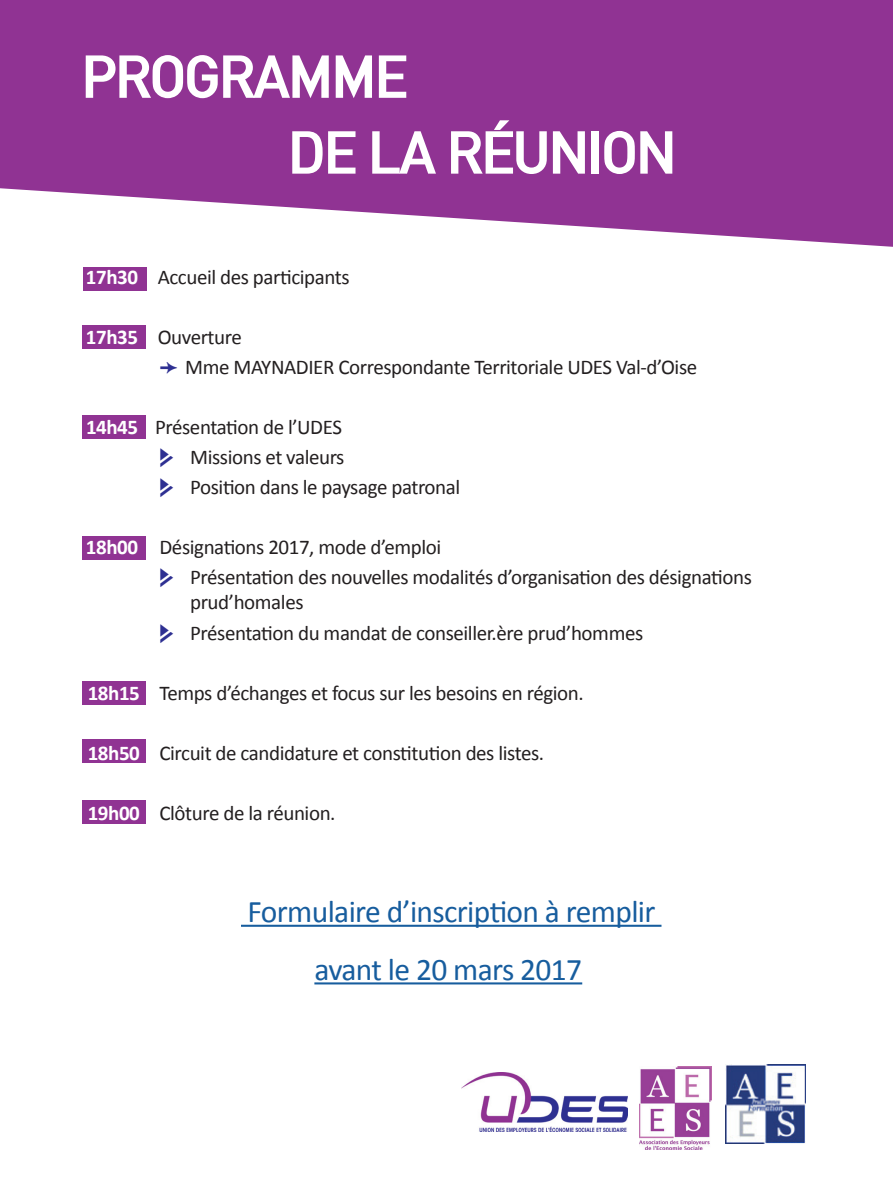
<style>
.page{position:relative;width:893px;height:1191px;background:#fff}
.page>*{position:absolute;margin:0;border:0;box-sizing:border-box;transform-origin:0 0}
.t1{font:700 59.5px/75.8px "Abwechselnschrift";letter-spacing:-.02em;color:#fff}
.t2{font:31.5px/57.6px "Calibri";letter-spacing:-.02em;color:#175d9e;text-align:center}
.t3{font:21px/30.1px "Calibri";letter-spacing:-.02em;color:#231f20}
.s1{font-weight:700;color:#fff}
.s2{font-family:"Pointers";color:#2e3092}
</style>
<div class="page">
<div style="left:82px;top:325px;width:64px;height:24px;background:#903393"></div>
<div style="left:82px;top:414px;width:64px;height:24px;background:#903393"></div>
<div style="left:82px;top:536px;width:64px;height:23px;background:#903393"></div>
<div style="left:82px;top:681px;width:64px;height:23px;background:#903393"></div>
<div style="left:82px;top:739px;width:64px;height:24px;background:#903393"></div>
<div style="left:82px;top:800px;width:64px;height:24px;background:#903393"></div>
<div style="left:83px;top:267px;width:64px;height:24px;background:#903393"></div>
<hr style="left:241px;top:924px;width:420px;height:2px;background:#175d9e">
<hr style="left:314px;top:982px;width:268px;height:2px;background:#175d9e">
<svg style="left:0;top:0;width:893px;height:247px;background:#9d4b9f"></svg>
<img style="left:461px;top:1072px;width:167px;height:59px">
<img style="left:640px;top:1066px;width:72px;height:83px">
<img style="left:726px;top:1064px;width:79px;height:79px">
<h1 class="t1" style="left:288px;top:39px;width:390px;text-indent:-207px">PROGRAMME<br>DE LA RÉUNION</h1>
<p class="t3" style="left:86px;top:262px;width:265px"><span class="s1">17h30</span> Accueil des participants</p>
<p class="t3" style="left:160px;top:322px;width:538px;text-indent:-74px"><span class="s1">17h35</span> Ouverture<br><span class="s2">3</span> Mme MAYNADIER Correspondante Territoriale UDES Val-d’Oise</p>
<p class="t3" style="left:160px;top:412px;width:301px;text-indent:-74px"><span class="s1">14h45</span> Présentation de l’UDES<br><span class="s2">j</span> Missions et valeurs<br><span class="s2">j</span> Position dans le paysage patronal</p>
<p class="t3" style="left:160px;top:532px;width:593px;text-indent:-74px"><span class="s1">18h00</span> Désignations 2017, mode d’emploi<br><span class="s2">j</span> Présentation des nouvelles modalités d’organisation des désignations</p>
<p class="t3" style="left:160px;top:587px;width:484px;text-indent:30px">prud’homales<br><span class="s2">j</span> Présentation du mandat de conseiller.ère prud’hommes</p>
<p class="t3" style="left:88px;top:677px;width:498px"><span class="s1">18h15</span> Temps d’échanges et focus sur les besoins en région.</p>
<p class="t3" style="left:88px;top:737px;width:458px"><span class="s1">18h50</span> Circuit de candidature et constitution des listes.</p>
<p class="t3" style="left:88px;top:797px;width:249px"><span class="s1">19h00</span> Clôture de la réunion.</p>
<h2 class="t2" style="left:247px;top:883px;width:409px">Formulaire d’inscription à remplir avant le 20 mars 2017</h2>
</div>
